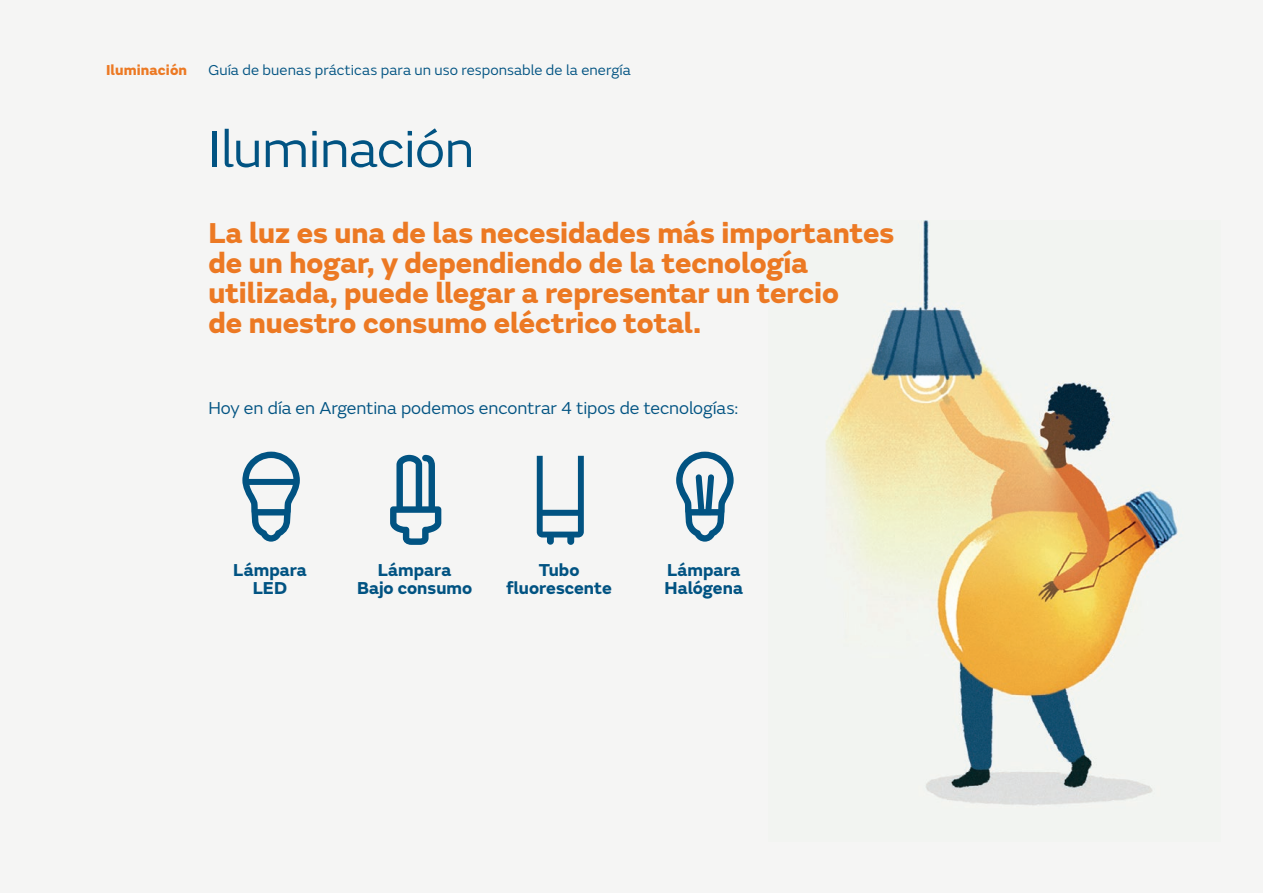
<style>
.page{position:relative;width:1263px;height:893px;background:#f5f5f4}
.page>*{position:absolute;margin:0;border:0;box-sizing:border-box;transform-origin:0 0}
.t1{font:54px "FS Emeric";letter-spacing:-.015em;color:#015382}
.t2{font:800 30px/30px "FS Emeric";color:#ec7923}
.t3{font:700 18px/18px "FS Emeric";color:#015382;text-align:center}
.t4{font:18px "FS Emeric";letter-spacing:-.005em;color:#015382}
.t5{font:15px "FS Emeric";letter-spacing:.005em;color:#015382}
.t6{font:800 15px "FS Emeric";letter-spacing:.005em;color:#ec7923}
</style>
<div class="page">
<img style="left:825px;top:221px;width:353px;height:585px">
<svg style="left:242px;top:452px;width:58px;height:90px"></svg>
<svg style="left:676px;top:452px;width:58px;height:90px"></svg>
<svg style="left:537px;top:456px;width:47px;height:89px"></svg>
<svg style="left:390px;top:455px;width:51px;height:90px"></svg>
<p class="t6" style="left:106px;top:58px;width:83px">Iluminación</p>
<p class="t5" style="left:208px;top:59px;width:424px">Guía de buenas prácticas para un uso responsable de la energía</p>
<h1 class="t1" style="left:208px;top:112px;width:267px">Iluminación</h1>
<p class="t2" style="left:208px;top:215px;width:687px">La luz es una de las necesidades más importantes de un hogar, y dependiendo de la tecnología utilizada, puede llegar a representar un tercio<br>de nuestro consumo eléctrico total.</p>
<p class="t4" style="left:208px;top:396px;width:532px">Hoy en día en Argentina podemos encontrar 4 tipos de tecnologías:</p>
<p class="t3" style="left:233px;top:560px;width:75px">Lámpara<br>LED</p>
<p class="t3" style="left:357px;top:560px;width:117px">Lámpara<br>Bajo consumo</p>
<p class="t3" style="left:506px;top:560px;width:107px">Tubo fluorescente</p>
<p class="t3" style="left:664px;top:560px;width:80px;text-align:left">Lámpara<br>Halógena</p>
</div>
